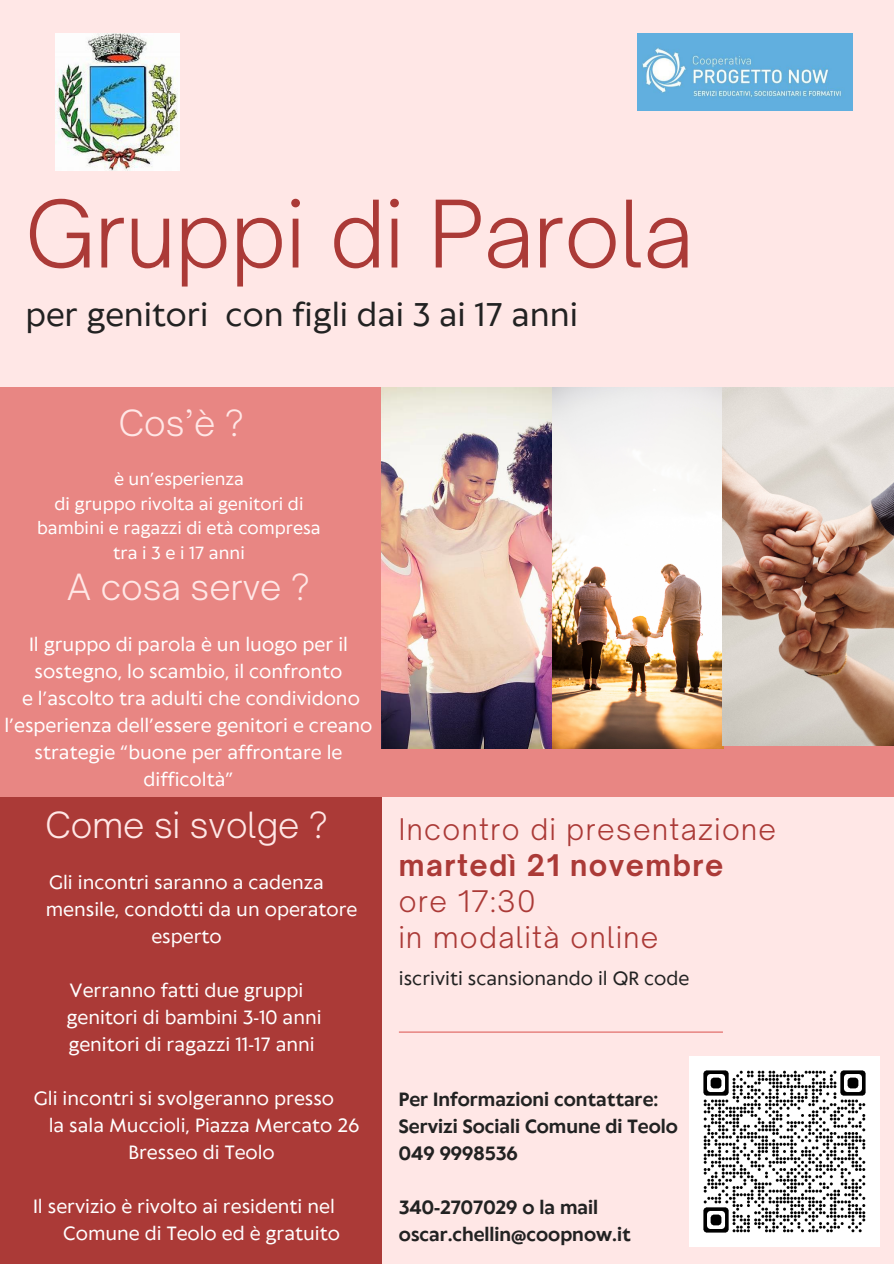
<style>
.page{position:relative;width:894px;height:1264px;background:#fff}
.page>*{position:absolute;margin:0;border:0;box-sizing:border-box;transform-origin:0 0}
.t1{font:300 88.8px "Open Sauce One";color:#ab3a37}
.t2{font:300 34.5px "Open Sauce One";color:#ffe7e6}
.t3{font:30.75px "Klein Text";color:#222}
.t4{font:300 28.5px "Open Sauce One";letter-spacing:.05em;color:#ab3a37}
.t5{font:700 28.5px "Open Sauce One";letter-spacing:.05em;color:#ab3a37}
.t6{font:18px/27px "Klein Text";color:#fff;text-align:center}
.t7{font:700 18px/27px "Klein Text";color:#222}
.t8{font:18px "Klein Text";color:#222}
.t9{font:16.5px "Klein Text";color:#fff}
</style>
<div class="page">
<div style="left:0;top:0;width:893px;height:1263px;background:#ffe7e6"></div>
<div style="left:0;top:797px;width:382px;height:466px;background:#ab3a37"></div>
<div style="left:0;top:387px;width:893px;height:410px;background:#e88683"></div>
<img style="left:381px;top:387px;width:171px;height:361px">
<img style="left:552px;top:387px;width:171px;height:361px">
<img style="left:722px;top:387px;width:171px;height:358px">
<hr style="left:399px;top:1031px;width:323px;height:1px;background:#e88683">
<img style="left:56px;top:34px;width:124px;height:136px">
<img style="left:637px;top:34px;width:215px;height:76px">
<img style="left:689px;top:1056px;width:190px;height:190px">
<p class="t1" style="left:25px;top:179px;width:669px">Gruppi di Parola</p>
<p class="t3" style="left:25px;top:299px;width:554px">per genitori con figli dai 3 ai 17 anni</p>
<p class="t2" style="left:119px;top:401px;width:126px">Cos’è ?</p>
<p class="t9" style="left:114px;top:470px;width:131px">è un’esperienza</p>
<p class="t9" style="left:55px;top:495px;width:250px">di gruppo rivolta ai genitori di</p>
<p class="t9" style="left:37px;top:520px;width:285px">bambini e ragazzi di età compresa</p>
<p class="t9" style="left:113px;top:544px;width:133px">tra i 3 e i 17 anni</p>
<p class="t2" style="left:67px;top:565px;width:244px">A cosa serve ?</p>
<p class="t6" style="left:29px;top:632px;width:320px">Il gruppo di parola è un luogo per il sostegno, lo scambio, il confronto</p>
<p class="t6" style="left:5px;top:686px;width:369px">e l’ascolto tra adulti che condividono l’esperienza dell’essere genitori e creano strategie “buone per affrontare le difficoltà”</p>
<p class="t2" style="left:45px;top:803px;width:284px">Come si svolge ?</p>
<p class="t6" style="left:49px;top:869px;width:276px">Gli incontri saranno a cadenza</p>
<p class="t6" style="left:151px;top:896px;width:207px;text-align:left;text-indent:-106px">mensile, condotti da un operatore esperto</p>
<p class="t6" style="left:70px;top:977px;width:235px">Verranno fatti due gruppi</p>
<p class="t6" style="left:66px;top:1004px;width:256px">genitori di bambini 3-10 anni</p>
<p class="t6" style="left:68px;top:1031px;width:248px">genitori di ragazzi 11-17 anni</p>
<p class="t6" style="left:34px;top:1085px;width:302px">Gli incontri si svolgeranno presso</p>
<p class="t6" style="left:49px;top:1112px;width:312px">la sala Muccioli, Piazza Mercato 26</p>
<p class="t6" style="left:128px;top:1139px;width:148px">Bresseo di Teolo</p>
<p class="t6" style="left:33px;top:1193px;width:303px">Il servizio è rivolto ai residenti nel</p>
<p class="t6" style="left:63px;top:1220px;width:278px">Comune di Teolo ed è gratuito</p>
<p class="t4" style="left:399px;top:811px;width:379px">Incontro di presentazione</p>
<p class="t5" style="left:399px;top:847px;width:326px">martedì 21 novembre</p>
<p class="t4" style="left:399px;top:883px;width:138px">ore 17:30</p>
<p class="t4" style="left:399px;top:919px;width:261px">in modalità online</p>
<p class="t8" style="left:399px;top:968px;width:292px">iscriviti scansionando il QR code</p>
<p class="t7" style="left:399px;top:1086px;width:261px">Per Informazioni contattare:</p>
<p class="t7" style="left:399px;top:1113px;width:280px">Servizi Sociali Comune di Teolo</p>
<p class="t7" style="left:399px;top:1140px;width:120px">049 9998536</p>
<p class="t7" style="left:399px;top:1194px;width:233px">340-2707029 o la mail oscar.chellin@coopnow.it</p>
</div>
